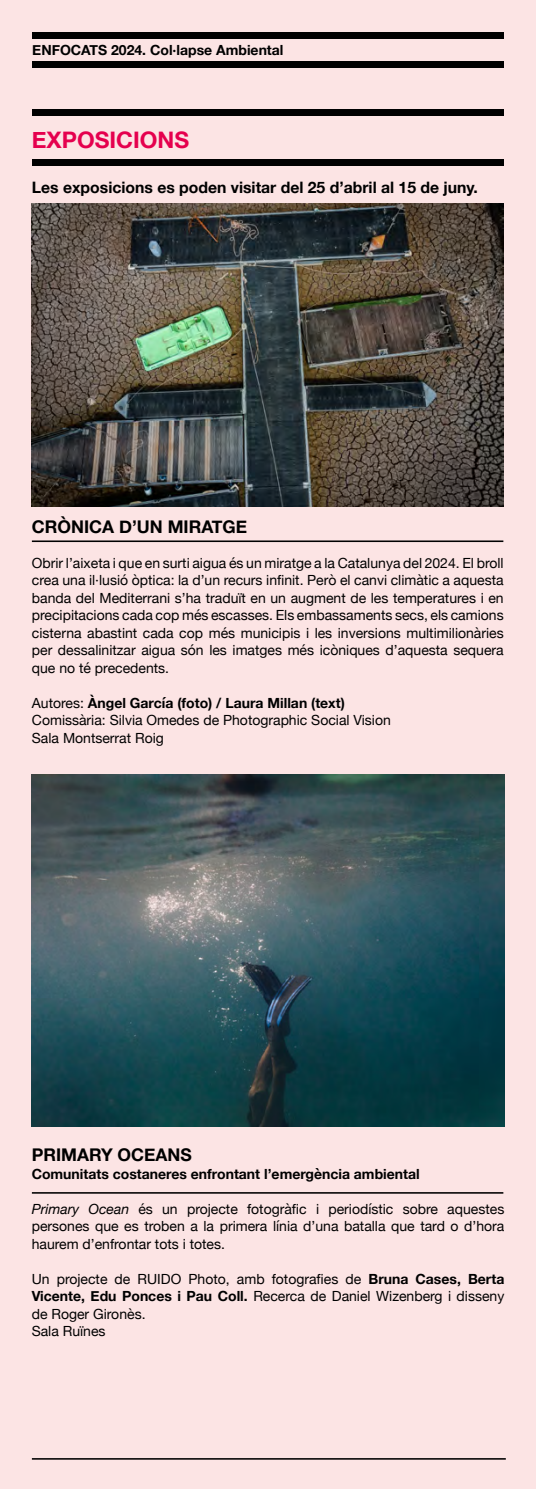
<style>
.page{position:relative;width:536px;height:1489px;background:#fff}
.page>*{position:absolute;margin:0;border:0;box-sizing:border-box;transform-origin:0 0}
.texto_pequeño{font:700 22.75px "Helvetica Neue";color:#e5004e}
.t1{font:700 17.5px "Helvetica Neue";color:#000}
.texto_pequeño-2{font:700 15.75px "Helvetica Neue";color:#000}
.t2{font:14px/17.5px "Helvetica Neue";color:#000;text-align:justify}
.t3{font:700 14px "Helvetica Neue";color:#000}
.s1{font-weight:400}
.s2{font-style:italic}
.s3{font-weight:700}
</style>
<div class="page">
<div style="left:0;top:0;width:536px;height:1488px;background:#fce4e4"></div>
<div style="left:32px;top:32px;width:472px;height:7px;background:#000"></div>
<div style="left:32px;top:61px;width:472px;height:7px;background:#000"></div>
<hr style="left:32px;top:1457px;width:474px;height:2px;background:#000">
<hr style="left:32px;top:540px;width:471px;height:2px;background:#000">
<img style="left:32px;top:203px;width:472px;height:303px">
<div style="left:32px;top:109px;width:471px;height:7px;background:#000"></div>
<div style="left:32px;top:159px;width:471px;height:7px;background:#000"></div>
<hr style="left:32px;top:1191px;width:471px;height:2px;background:#000">
<img style="left:32px;top:774px;width:472px;height:352px">
<p class="t3" style="left:32px;top:39px;width:253px">ENFOCATS 2024. Col·lapse Ambiental</p>
<p class="texto_pequeño" style="left:32px;top:122px;width:159px">EXPOSICIONS</p>
<p class="texto_pequeño-2" style="left:32px;top:175px;width:447px">Les exposicions es poden visitar del 25 d’abril al 15 de juny.</p>
<p class="t1" style="left:32px;top:512px;width:217px">CRÒNICA D’UN MIRATGE</p>
<p class="t2" style="left:32px;top:555px;width:473px">Obrir l’aixeta i que en surti aigua és un miratge a la Catalunya del 2024. El broll crea una il·lusió òptica: la d’un recurs infinit. Però el canvi climàtic a aquesta banda del Mediterrani s’ha traduït en un augment de les temperatures i en precipitacions cada cop més escasses. Els embassaments secs, els camions cisterna abastint cada cop més municipis i les inversions multimilionàries per dessalinitzar aigua són les imatges més icòniques d’aquesta sequera que no té precedents.</p>
<p class="t3" style="left:32px;top:691px;width:314px"><span class="s1">Autores:</span> Àngel García (foto) / Laura Millan (text)</p>
<p class="t2" style="left:32px;top:712px;width:360px">Comissària: Silvia Omedes de Photographic Social Vision</p>
<p class="t2" style="left:32px;top:730px;width:133px">Sala Montserrat Roig</p>
<p class="t1" style="left:32px;top:1141px;width:162px">PRIMARY OCEANS</p>
<p class="t3" style="left:32px;top:1162px;width:389px">Comunitats costaneres enfrontant l’emergència ambiental</p>
<p class="t2" style="left:32px;top:1200px;width:474px"><span class="s2">Primary Ocean</span> és un projecte fotogràfic i periodístic sobre aquestes persones que es troben a la primera línia d’una batalla que tard o d’hora haurem d’enfrontar tots i totes.</p>
<p class="t2" style="left:32px;top:1270px;width:474px">Un projecte de RUIDO Photo, amb fotografies de <span class="s3">Bruna Cases, Berta Vicente, Edu Ponces i Pau Coll.</span> Recerca de Daniel Wizenberg i disseny de Roger Gironès.</p>
<p class="t2" style="left:32px;top:1323px;width:75px">Sala Ruïnes</p>
</div>
